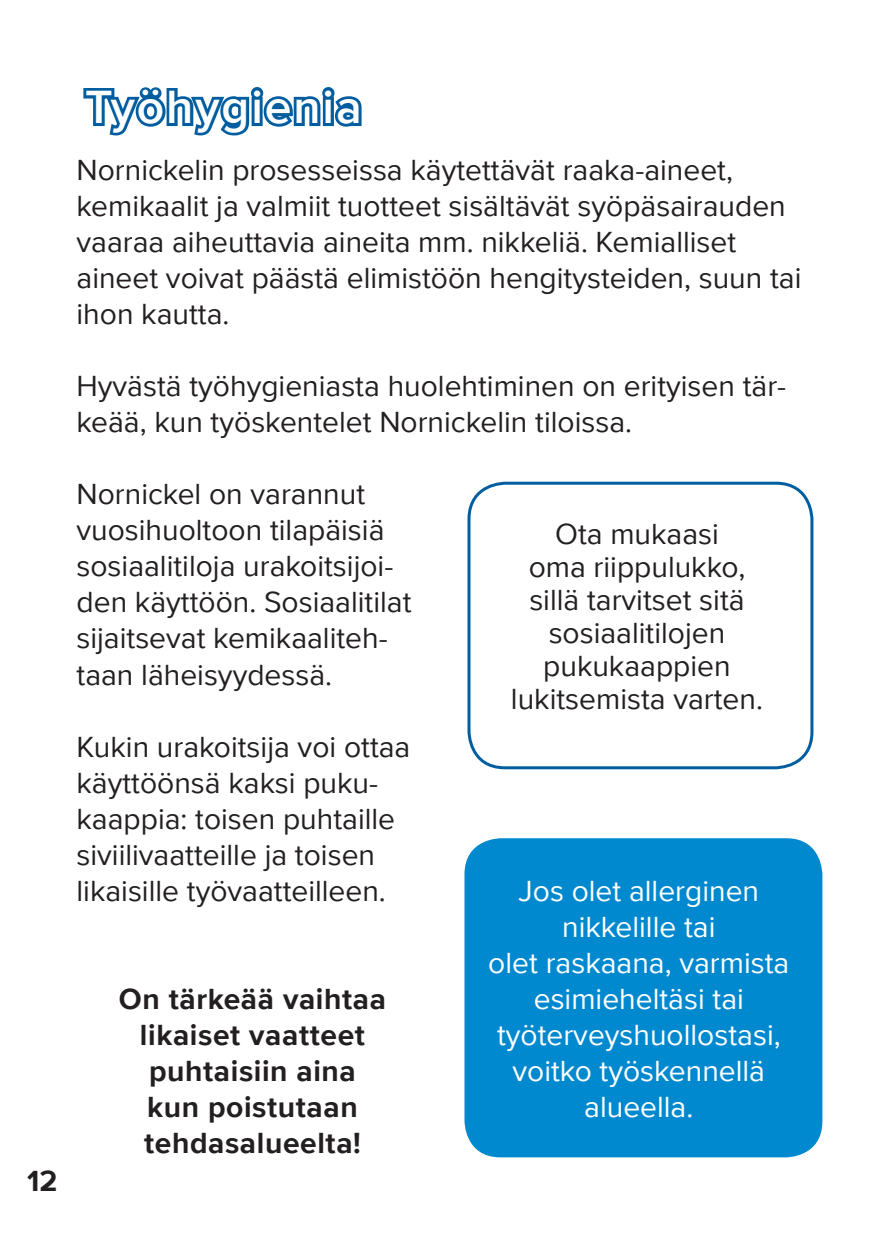
<style>
.page{position:relative;width:893px;height:1251px;background:#fff}
.page>*{position:absolute;margin:0;border:0;box-sizing:border-box;transform-origin:0 0}
.t1{font:600 48px "Proxima Nova";letter-spacing:.04em;color:#fff}
.t2{font:30px/36px "Proxima Nova";color:#231f20}
.t3{font:30px/36px "Proxima Nova";color:#fff;text-align:center}
.t4{font:700 30px/36px "Proxima Nova";letter-spacing:.02em;color:#231f20;text-align:center}
</style>
<div class="page">
<svg style="left:83px;top:87px;width:279px;height:49px"></svg>
<div style="left:464px;top:838px;width:358px;height:319px;background:#0089cf;border-radius:36px"></div>
<div style="left:467px;top:481px;width:346px;height:288px;border:3px solid #005ea0;border-radius:36px"></div>
<p class="t4" style="left:27px;top:1162px;width:32px">12</p>
<h1 class="t1" style="left:85px;top:71px;width:278px">Työhygienia</h1>
<p class="t2" style="left:77px;top:151px;width:726px">Nornickelin prosesseissa käytettävät raaka-aineet, kemikaalit ja valmiit tuotteet sisältävät syöpäsairauden vaaraa aiheuttavia aineita mm. nikkeliä. Kemialliset aineet voivat päästä elimistöön hengitysteiden, suun tai ihon kautta.</p>
<p class="t2" style="left:77px;top:367px;width:711px">Hyvästä työhygieniasta huolehtiminen on erityisen tär&shy;keää, kun työskentelet Nornickelin tiloissa.</p>
<p class="t2" style="left:77px;top:475px;width:336px">Nornickel on varannut vuosihuoltoon tilapäisiä sosiaalitiloja urakoitsijoi&shy;den käyttöön. Sosiaalitilat sijaitsevat kemikaaliteh&shy;taan läheisyydessä.</p>
<p class="t2" style="left:77px;top:727px;width:335px">Kukin urakoitsija voi ottaa käyttöönsä kaksi puku&shy;kaappia: toisen puhtaille siviilivaatteille ja toisen likaisille työvaatteilleen.</p>
<p class="t4" style="left:119px;top:979px;width:269px">On tärkeää vaihtaa likaiset vaatteet puhtaisiin aina<br>kun poistutaan tehdasalueelta!</p>
<p class="t2" style="left:511px;top:515px;width:253px;line-height:33px;text-align:center">Ota mukaasi<br>oma riippulukko, sillä tarvitset sitä sosiaalitilojen pukukaappien lukitsemista varten.</p>
<p class="t3" style="left:488px;top:871px;width:303px">Jos olet allerginen nikkelille tai<br>olet raskaana, varmista esimieheltäsi tai työterveyshuollostasi, voitko työskennellä alueella.</p>
</div>
